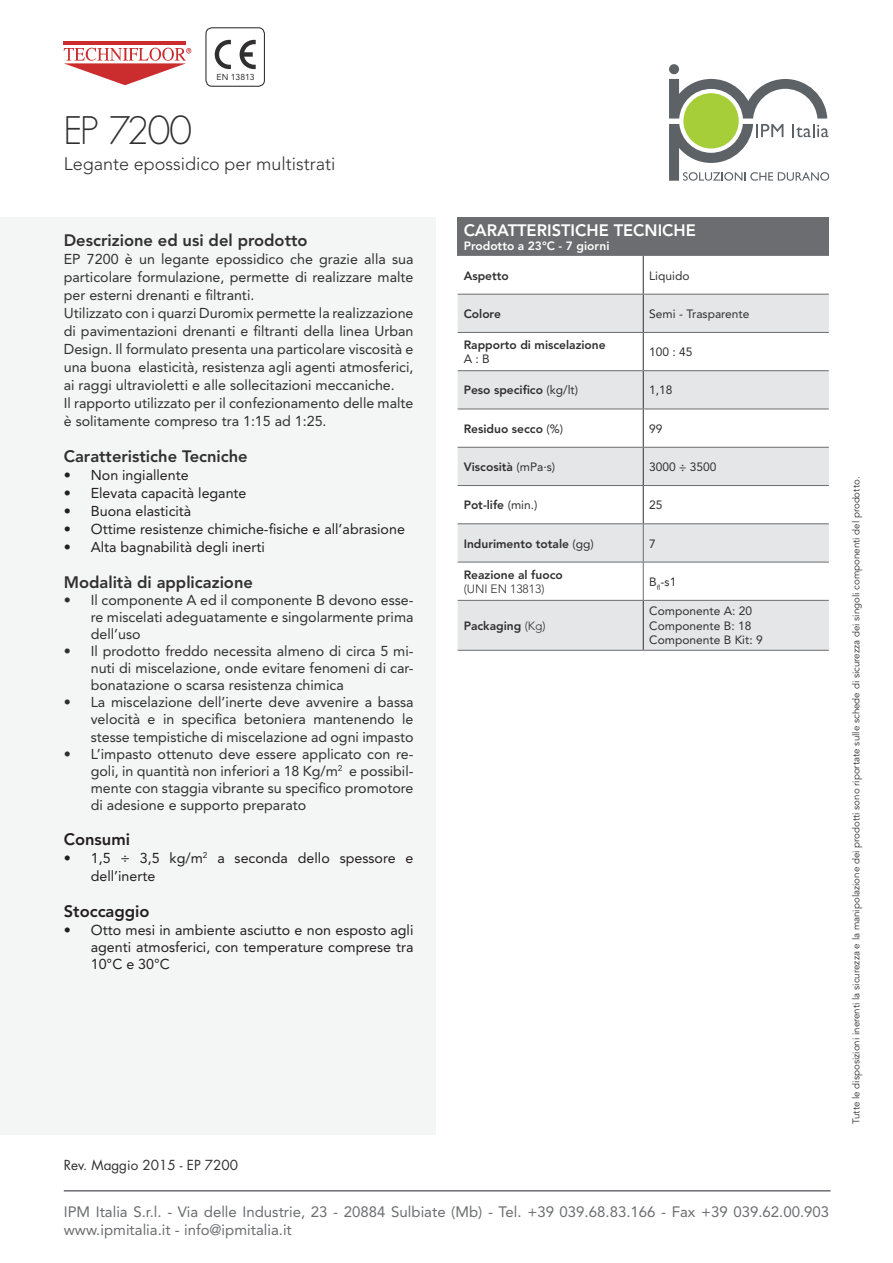
<style>
.page{position:relative;width:893px;height:1263px;background:#fff}
.page>*{position:absolute;margin:0;border:0;box-sizing:border-box;transform-origin:0 0}
.t1{font:300 39px "Geosans";letter-spacing:-.025em;color:#312f30}
.t2{font:300 18px "Avenir";color:#312f30}
.t3{font:800 16.5px "Avenir";color:#312f30}
.t4{font:800 16.5px "Avenir";color:#fff}
.t5{font:800 16.5px "Avenir";color:#231f20}
.t6{font:15px/18px "Avenir";color:#6c6d70}
.t7{font:14.25px/18px "Avenir";color:#312f30;text-align:justify}
.t8{font:14.25px/17.1px "Avenir";color:#231f20}
.t9{font:13.5px "Futura";color:#312f30}
.t10{font:800 12px "Avenir";color:#312f30}
.t11{font:12px/14.4px "Avenir";color:#312f30}
.t12{font:800 12px "Avenir";color:#fff}
.t13{font:300 12px "Avenir";color:#312f30}
.t14{font:9.75px "Avenir";color:#312f30}
.t15{font:8.55px "Avenir";color:#312f30}
.s1{font-weight:400}
.s2{font-family:"Helvetica Neue"}
.s3{font-weight:300}
</style>
<div class="page">
<div style="left:669px;top:64px;width:10px;height:10px;background:#5d6266;border-radius:50%"></div>
<svg style="left:669px;top:79px;width:160px;height:102px"></svg>
<hr style="left:64px;top:1190px;width:767px;height:1px;background:#6c6d70">
<div style="left:0;top:217px;width:436px;height:917px;background:#f4f5f5"></div>
<div style="left:205px;top:27px;width:60px;height:60px;border:1px solid #312f30;border-radius:6px"></div>
<svg style="left:240px;top:40px;width:16px;height:29px"></svg>
<svg style="left:215px;top:40px;width:16px;height:29px"></svg>
<hr style="left:64px;top:42px;width:122px;height:3px;background:#cb2c2e">
<svg style="left:64px;top:48px;width:127px;height:37px"></svg>
<div style="left:458px;top:217px;width:371px;height:39px;background:#6c6d70"></div>
<svg style="left:458px;top:295px;width:371px;height:355px;fill:#e5e6e8"></svg>
<hr style="left:458px;top:562px;width:185px;height:1px;background:#6c6d70">
<hr style="left:643px;top:562px;width:186px;height:1px;background:#6c6d70">
<hr style="left:643px;top:256px;width:1px;height:38px;background:#312f30">
<hr style="left:643px;top:295px;width:1px;height:37px;background:#312f30">
<hr style="left:643px;top:333px;width:1px;height:37px;background:#312f30">
<hr style="left:643px;top:371px;width:1px;height:38px;background:#312f30">
<hr style="left:643px;top:409px;width:1px;height:38px;background:#312f30">
<hr style="left:643px;top:448px;width:1px;height:37px;background:#312f30">
<hr style="left:643px;top:486px;width:1px;height:37px;background:#312f30">
<hr style="left:643px;top:601px;width:1px;height:49px;background:#312f30">
<hr style="left:458px;top:294px;width:185px;height:1px;background:#6c6d70">
<hr style="left:643px;top:294px;width:186px;height:1px;background:#6c6d70">
<hr style="left:458px;top:332px;width:185px;height:1px;background:#6c6d70">
<hr style="left:643px;top:332px;width:186px;height:1px;background:#6c6d70">
<hr style="left:458px;top:370px;width:185px;height:1px;background:#6c6d70">
<hr style="left:643px;top:370px;width:186px;height:1px;background:#6c6d70">
<hr style="left:458px;top:409px;width:185px;height:1px;background:#6c6d70">
<hr style="left:643px;top:409px;width:186px;height:1px;background:#6c6d70">
<hr style="left:458px;top:447px;width:185px;height:1px;background:#6c6d70">
<hr style="left:643px;top:447px;width:186px;height:1px;background:#6c6d70">
<hr style="left:458px;top:485px;width:185px;height:1px;background:#6c6d70">
<hr style="left:643px;top:485px;width:186px;height:1px;background:#6c6d70">
<hr style="left:643px;top:562px;width:1px;height:38px;background:#6c6d70">
<hr style="left:458px;top:600px;width:185px;height:1px;background:#6c6d70">
<hr style="left:643px;top:600px;width:186px;height:1px;background:#6c6d70">
<hr style="left:458px;top:650px;width:185px;height:1px;background:#6c6d70">
<hr style="left:643px;top:650px;width:186px;height:1px;background:#6c6d70">
<hr style="left:458px;top:523px;width:185px;height:1px;background:#6c6d70">
<hr style="left:643px;top:523px;width:186px;height:1px;background:#6c6d70">
<hr style="left:643px;top:524px;width:1px;height:38px;background:#6c6d70">
<p class="t15" style="left:217px;top:72px;width:40px">EN 13813</p>
<h1 class="t1" style="left:64px;top:109px;width:129px">EP 7200</h1>
<p class="t2" style="left:64px;top:153px;width:273px">Legante epossidico per multistrati</p>
<p class="t3" style="left:64px;top:230px;width:245px">Descrizione ed usi del prodotto</p>
<p class="t7" style="left:64px;top:250px;width:351px;text-align:left">EP 7200 è un legante epossidico che grazie alla sua particolare formulazione, permette di realizzare malte per esterni drenanti e filtranti.<br>Utilizzato con i quarzi Duromix permette la realizzazione di pavimentazioni drenanti e filtranti della linea Urban Design. Il formulato presenta una particolare viscosità e una buona elasticità, resistenza agli agenti atmosferici, ai raggi ultravioletti e alle sollecitazioni meccaniche.<br>Il rapporto utilizzato per il confezionamento delle malte è solitamente compreso tra 1:15 ad 1:25.</p>
<p class="t3" style="left:64px;top:446px;width:185px">Caratteristiche Tecniche</p>
<p class="t8" style="left:64px;top:466px;width:126px">• Non ingiallente</p>
<p class="t8" style="left:64px;top:484px;width:184px">• Elevata capacità legante</p>
<p class="t8" style="left:64px;top:502px;width:129px">• Buona elasticità</p>
<p class="t8" style="left:64px;top:520px;width:343px">• Ottime resistenze chimiche-fisiche e all’abrasione</p>
<p class="t8" style="left:64px;top:538px;width:203px">• Alta bagnabilità degli inerti</p>
<p class="t3" style="left:64px;top:572px;width:191px">Modalità di applicazione</p>
<p class="t7" style="left:91px;top:591px;width:324px;line-height:17.1px;text-indent:-27px">• Il componente A ed il componente B devono esse&shy;re miscelati adeguatamente e singolarmente prima dell’uso</p>
<p class="t7" style="left:91px;top:643px;width:324px;line-height:17.1px;text-indent:-27px">• Il prodotto freddo necessita almeno di circa 5 mi&shy;nuti di miscelazione, onde evitare fenomeni di car&shy;bonatazione o scarsa resistenza chimica</p>
<p class="t7" style="left:91px;top:694px;width:324px;line-height:17.1px;text-indent:-27px">• La miscelazione dell’inerte deve avvenire a bassa velocità e in specifica betoniera mantenendo le stesse tempistiche di miscelazione ad ogni impasto</p>
<p class="t7" style="left:91px;top:745px;width:324px;line-height:17.1px;text-indent:-27px">• L’impasto ottenuto deve essere applicato con re&shy;goli, in quantità non inferiori a 18 Kg/m<sup>2</sup> e possibil&shy;mente con staggia vibrante su specifico promotore di adesione e supporto preparato</p>
<p class="t5" style="left:64px;top:830px;width:68px">Consumi</p>
<p class="t8" style="left:91px;top:849px;width:324px;line-height:18px;text-indent:-27px">• 1,5 ÷ 3,5 kg/m<sup>2</sup> a seconda dello spessore e dell’inerte</p>
<p class="t5" style="left:64px;top:902px;width:87px">Stoccaggio</p>
<p class="t8" style="left:91px;top:922px;width:324px;text-align:justify;text-indent:-27px">• Otto mesi in ambiente asciutto e non esposto agli agenti atmosferici, con temperature comprese tra 10°C e 30°C</p>
<p class="t4" style="left:464px;top:220px;width:234px">CARATTERISTICHE TECNICHE</p>
<p class="t12" style="left:464px;top:239px;width:147px">Prodotto a 23°C - 7 giorni</p>
<p class="t10" style="left:464px;top:268px;width:47px">Aspetto</p>
<p class="t11" style="left:649px;top:268px;width:42px">Liquido</p>
<p class="t10" style="left:464px;top:307px;width:39px">Colore</p>
<p class="t11" style="left:649px;top:306px;width:102px">Semi - Trasparente</p>
<p class="t10" style="left:464px;top:338px;width:144px">Rapporto di miscelazione</p>
<p class="t11" style="left:464px;top:352px;width:26px">a : b</p>
<p class="t11" style="left:649px;top:345px;width:45px">100 : 45</p>
<p class="t10" style="left:464px;top:383px;width:116px">Peso specifico <span class="s1">(kg/lt)</span></p>
<p class="t11" style="left:649px;top:383px;width:25px">1,18</p>
<p class="t10" style="left:464px;top:421px;width:101px">Residuo secco <span class="s1">(%)</span></p>
<p class="t11" style="left:649px;top:421px;width:15px">99</p>
<p class="t10" style="left:464px;top:460px;width:93px">Viscosità <span class="s1">(mPa·s)</span></p>
<p class="t11" style="left:649px;top:460px;width:69px">3000 <span class="s2">÷</span> 3500</p>
<p class="t10" style="left:464px;top:498px;width:75px">Pot-life <span class="s1">(min.)</span></p>
<p class="t11" style="left:649px;top:498px;width:15px">25</p>
<p class="t10" style="left:464px;top:536px;width:132px">Indurimento totale <span class="s1">(gg)</span></p>
<p class="t11" style="left:649px;top:536px;width:8px">7</p>
<p class="t10" style="left:464px;top:567px;width:101px">Reazione al fuoco</p>
<p class="t13" style="left:464px;top:582px;width:82px">(UNI EN 13813)</p>
<p class="t11" style="left:649px;top:574px;width:29px">B<sub>fl</sub>-s1</p>
<p class="t10" style="left:464px;top:619px;width:84px">Packaging <span class="s3">(Kg)</span></p>
<p class="t11" style="left:649px;top:604px;width:115px">Componente A: 20<br>Componente B: 18<br>Componente B Kit: 9</p>
<p class="t9" style="left:64px;top:1156px;width:176px">Rev. Maggio 2015 - EP 7200</p>
<p class="t6" style="left:64px;top:1203px;width:767px">IPM Italia S.r.l. - Via delle Industrie, 23 - 20884 Sulbiate (Mb) - Tel. +39 039.68.83.166 - Fax +39 039.62.00.903 www.ipmitalia.it - info@ipmitalia.it</p>
<p class="t14" style="left:850px;top:1124px;width:649px;rotate:-90deg">Tutte le disposizioni inerenti la sicurezza e la manipolazione dei prodotti sono riportate sulle schede di sicurezza dei singoli componenti del prodotto.</p>
</div>
